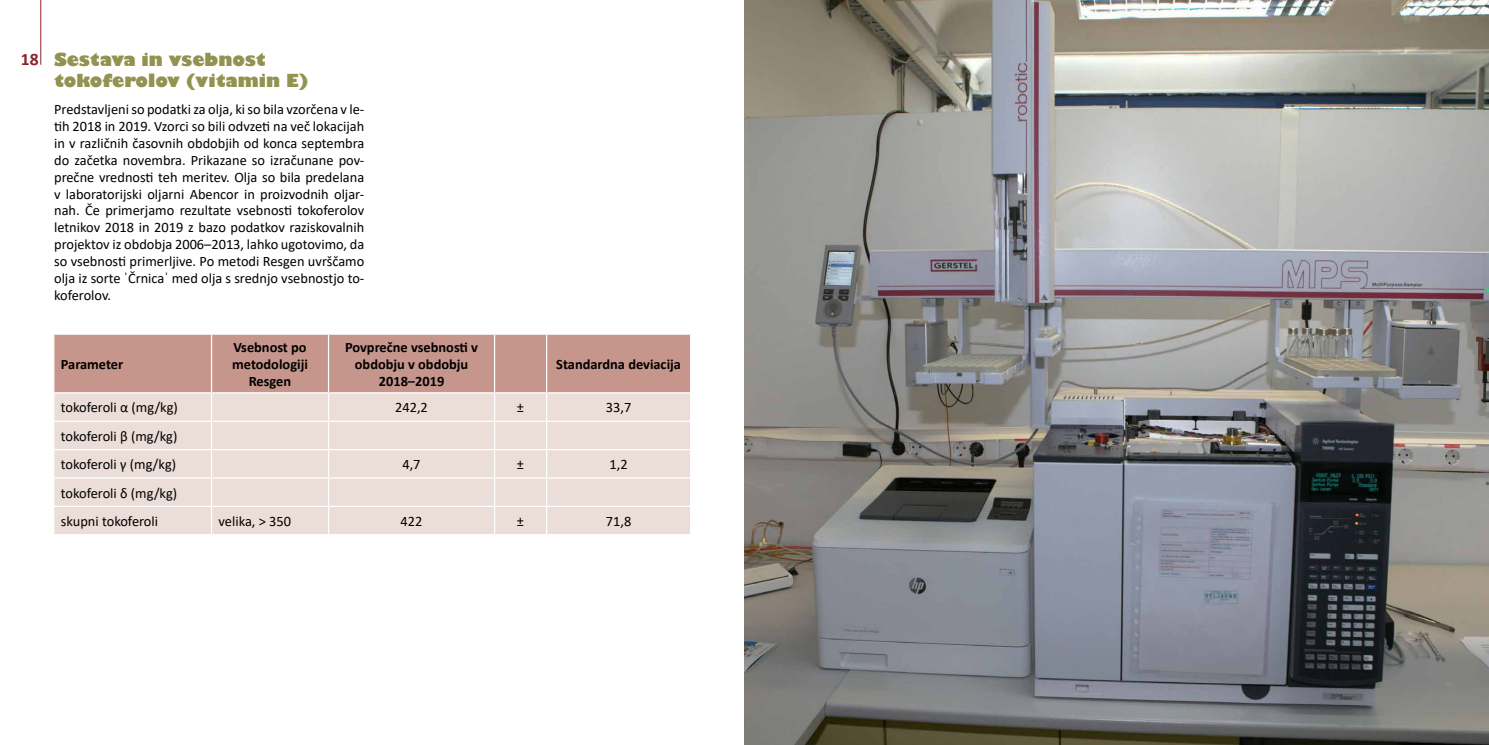
<style>
.page{position:relative;width:1489px;height:745px;background:#fff}
.page>*{position:absolute;margin:0;border:0;box-sizing:border-box;transform-origin:0 0}
.t1{font:800 17.5px/21px "Gill Sans";color:#929350}
.t2{font:700 17.5px "Calibri";color:#8b2229}
.t3{font:14.38px/16.9px "Calibri";color:#000}
.t4{font:700 14.38px/16.9px "Calibri";color:#000;text-align:center}
</style>
<div class="page">
<svg style="left:54px;top:334px;width:637px;height:200px;background:#e1cac3"></svg>
<img style="left:744px;top:0;width:744px;height:744px">
<hr style="left:40px;top:0;width:1px;height:65px;background:#8b222a">
<p class="t2" style="left:21px;top:46px;width:19px">18</p>
<p class="t1" style="left:54px;top:50px;width:256px">Sestava in vsebnost tokoferolov (vitamin E)</p>
<p class="t3" style="left:54px;top:100px;width:312px;text-align:justify">Predstavljeni so podatki za olja, ki so bila vzorčena v le&shy;tih 2018 in 2019. Vzorci so bili odvzeti na več lokacijah in v različnih časovnih obdobjih od konca septembra do začetka novembra. Prikazane so izračunane pov&shy;prečne vrednosti teh meritev. Olja so bila predelana v laboratorijski oljarni Abencor in proizvodnih oljar&shy;nah. Če primerjamo rezultate vsebnosti tokoferolov letnikov 2018 in 2019 z bazo podatkov raziskovalnih projektov iz obdobja 2006–2013, lahko ugotovimo, da so vsebnosti primerljive. Po metodi Resgen uvrščamo olja iz sorte ˈČrnicaˈ med olja s srednjo vsebnostjo to&shy;koferolov.</p>
<p class="t4" style="left:61px;top:355px;width:64px">Parameter</p>
<p class="t4" style="left:232px;top:338px;width:77px">Vsebnost po metodologiji<br>Resgen</p>
<p class="t4" style="left:345px;top:338px;width:134px">Povprečne vsebnosti v obdobju v obdobju<br>2018–2019</p>
<p class="t4" style="left:556px;top:355px;width:126px">Standardna deviacija</p>
<p class="t3" style="left:61px;top:398px;width:119px">tokoferoli α (mg/kg)</p>
<p class="t3" style="left:395px;top:398px;width:34px">242,2</p>
<p class="t3" style="left:517px;top:398px;width:9px">±</p>
<p class="t3" style="left:606px;top:398px;width:27px">33,7</p>
<p class="t3" style="left:61px;top:421px;width:118px;line-height:28.4px">tokoferoli β (mg/kg) tokoferoli γ (mg/kg)</p>
<p class="t3" style="left:402px;top:455px;width:20px">4,7</p>
<p class="t3" style="left:517px;top:455px;width:9px">±</p>
<p class="t3" style="left:609px;top:455px;width:20px">1,2</p>
<p class="t3" style="left:61px;top:478px;width:118px;line-height:28.4px">tokoferoli δ (mg/kg) skupni tokoferoli</p>
<p class="t3" style="left:218px;top:512px;width:74px">velika, &gt; 350</p>
<p class="t3" style="left:400px;top:512px;width:23px">422</p>
<p class="t3" style="left:517px;top:512px;width:9px">±</p>
<p class="t3" style="left:606px;top:512px;width:27px">71,8</p>
</div>
